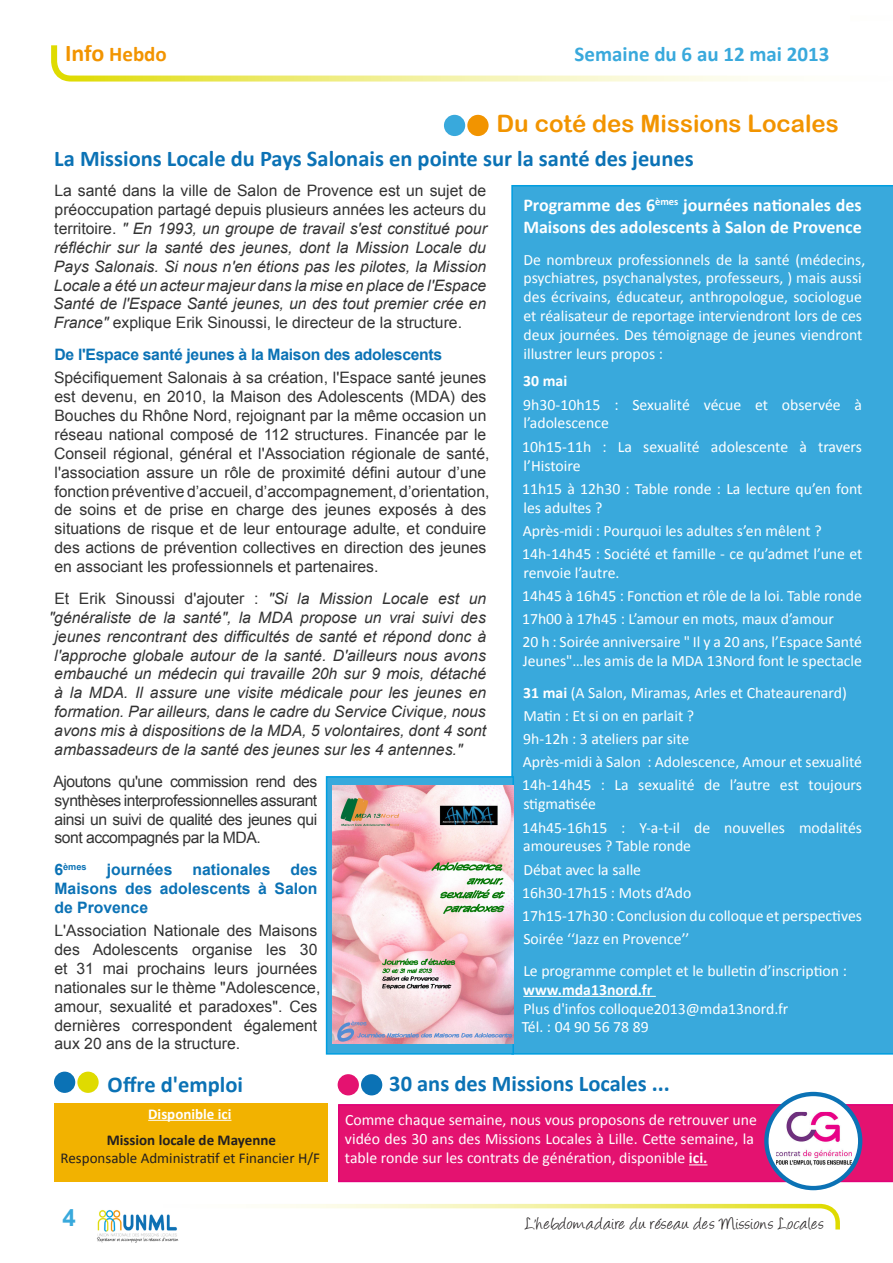
<style>
.page{position:relative;width:893px;height:1263px;background:#fff}
.page>*{position:absolute;margin:0;border:0;box-sizing:border-box;transform-origin:0 0}
.t1{font:24px "Arial Rounded MT Bold";color:#f29400}
.t2{font:700 24px "Arial";color:#39a9dc}
.t3{font:700 22.5px "Calibri";color:#0b72b5}
.t4{font:700 21px "Calibri";color:#39a9dc}
.t5{font:700 21px "Calibri";color:#f29400}
.t6{font:19.5px "Angelina";letter-spacing:.045em;color:#231f20}
.t7{font:700 18px/21.6px "Calibri";color:#fff}
.t8{font:15.75px/18.9px "Calibri";color:#fff}
.t9{font:15.75px/18.9px "Arial";color:#333}
.t10{font:italic 15.75px/18.9px "Arial";color:#333;text-align:justify}
.t11{font:700 15.75px/18.9px "Arial";color:#0b72b5;text-align:justify}
.t12{font:700 15.75px "Arial";letter-spacing:-.02em;color:#0b72b5}
.t13{font:700 15.75px "Calibri";color:#fff}
.t14{font:15px "Calibri";color:#231f20}
.t15{font:700 15px "Calibri";color:#231f20}
.t16{font:700 15px "Calibri";color:#fff}
.t17{font:700 9.15px "Arial";color:#0b72b5}
.s1{font-size:24px}
.s2{font-style:normal}
.s3{font-style:italic}
.s4{font-size:15.75px}
.s5{font-weight:700}
</style>
<div class="page">
<svg style="left:51px;top:46px;width:729px;height:36px"></svg>
<div style="left:113px;top:1204px;width:727px;height:47px;border:4px solid #dfdb00;border-radius:17px"></div>
<div style="left:26px;top:1229px;width:824px;height:28px;background:#fff"></div>
<img style="left:93px;top:1209px;width:86px;height:33px">
<div style="left:338px;top:1104px;width:555px;height:78px;background:#e41270"></div>
<div style="left:468px;top:116px;width:20px;height:19px;background:#f29400;border-radius:50%"></div>
<div style="left:467px;top:115px;width:22px;height:21px;border:2px solid #f29400;border-radius:50%"></div>
<div style="left:445px;top:116px;width:19px;height:19px;background:#39a9dc;border-radius:50%"></div>
<div style="left:444px;top:115px;width:21px;height:21px;border:2px solid #39a9dc;border-radius:50%"></div>
<div style="left:362px;top:1075px;width:19px;height:19px;background:#0b72b5;border-radius:50%"></div>
<div style="left:361px;top:1074px;width:21px;height:21px;border:2px solid #0b72b5;border-radius:50%"></div>
<div style="left:338px;top:1075px;width:20px;height:19px;background:#e41270;border-radius:50%"></div>
<div style="left:338px;top:1074px;width:21px;height:21px;border:2px solid #e41270;border-radius:50%"></div>
<svg style="left:766px;top:1094px;width:94px;height:94px"></svg>
<img style="left:776px;top:1112px;width:76px;height:54px">
<div style="left:764px;top:1092px;width:98px;height:98px;border:4px solid #0b72b5;border-radius:50%"></div>
<div style="left:511px;top:185px;width:382px;height:869px;background:#39a9dc"></div>
<hr style="left:523px;top:996px;width:133px;height:1px;background:#fff">
<div style="left:54px;top:1104px;width:273px;height:78px;background:#f2b200"></div>
<hr style="left:148px;top:1120px;width:83px;height:1px;background:#fff">
<div style="left:78px;top:1072px;width:20px;height:20px;background:#dfdb00;border-radius:50%"></div>
<div style="left:77px;top:1071px;width:22px;height:22px;border:2px solid #dfdb00;border-radius:50%"></div>
<div style="left:55px;top:1072px;width:19px;height:20px;background:#0b72b5;border-radius:50%"></div>
<div style="left:54px;top:1071px;width:21px;height:22px;border:2px solid #0b72b5;border-radius:50%"></div>
<div style="left:326px;top:776px;width:188px;height:278px;background:#39a9dc;border:2px solid #009ee0"></div>
<img style="left:333px;top:786px;width:180px;height:258px">
<p class="t5" style="left:65px;top:41px;width:103px"><span class="s1">Info</span> Hebdo</p>
<p class="t4" style="left:575px;top:41px;width:256px">Semaine du 6 au 12 mai 2013</p>
<p class="t1" style="left:496px;top:110px;width:344px">Du coté des Missions Locales</p>
<p class="t3" style="left:54px;top:144px;width:641px">La Missions Locale du Pays Salonais en pointe sur la santé des jeunes</p>
<p class="t10" style="left:53px;top:181px;width:435px"><span class="s2">La santé dans la ville de Salon de Provence est un sujet de préoccupation partagé depuis plusieurs années les acteurs du territoire.</span> " En 1993, un groupe de travail s'est constitué pour réfléchir sur la santé des jeunes, dont la Mission Locale du Pays Salonais. Si nous n'en étions pas les pilotes, la Mission Locale a été un acteur majeur dans la mise en place de l'Espace Santé de l'Espace Santé jeunes, un des tout premier crée en France" <span class="s2">explique Erik Sinoussi, le directeur de la structure.</span></p>
<p class="t12" style="left:54px;top:344px;width:389px">De l'Espace santé jeunes à la Maison des adolescents</p>
<p class="t9" style="left:54px;top:368px;width:437px">Spécifiquement Salonais à sa création, l'Espace santé jeunes est devenu, en 2010, la Maison des Adolescents (MDA) des Bouches du Rhône Nord, rejoignant par la même occasion un réseau national composé de 112 structures. Financée par le Conseil régional, général et l'Association régionale de santé, l'association assure un rôle de proximité défini autour d’une fonction préventive d’accueil, d’accompagnement, d’orientation, de soins et de prise en charge des jeunes exposés à des situations de risque et de leur entourage adulte, et conduire des actions de prévention collectives en direction des jeunes en associant les professionnels et partenaires.</p>
<p class="t9" style="left:54px;top:589px;width:433px">Et Erik Sinoussi d'ajouter : <span class="s3">"Si la Mission Locale est un</span></p>
<p class="t10" style="left:49px;top:608px;width:439px">"généraliste de la santé", la MDA propose un vrai suivi des</p>
<p class="t10" style="left:54px;top:627px;width:433px">jeunes rencontrant des difficultés de santé et répond donc à</p>
<p class="t10" style="left:54px;top:646px;width:433px">l'approche globale autour de la santé. D'ailleurs nous avons</p>
<p class="t10" style="left:54px;top:665px;width:433px">embauché un médecin qui travaille 20h sur 9 mois, détaché</p>
<p class="t10" style="left:54px;top:684px;width:433px">à la MDA. Il assure une visite médicale pour les jeunes en</p>
<p class="t10" style="left:54px;top:702px;width:433px">formation. Par ailleurs, dans le cadre du Service Civique, nous</p>
<p class="t10" style="left:54px;top:721px;width:434px">avons mis à dispositions de la MDA, 5 volontaires, dont 4 sont</p>
<p class="t10" style="left:54px;top:740px;width:410px">ambassadeurs de la santé des jeunes sur les 4 antennes."</p>
<p class="t9" style="left:54px;top:772px;width:265px;text-align:justify">Ajoutons qu'une commission rend des synthèses interprofessionnelles assurant ainsi un suivi de qualité des jeunes qui sont accompagnés par la MDA.</p>
<p class="t17" style="left:54px;top:860px;width:34px"><span class="s4">6</span>èmes</p>
<p class="t11" style="left:107px;top:860px;width:67px">journées</p>
<p class="t11" style="left:193px;top:860px;width:79px">nationales</p>
<p class="t11" style="left:54px;top:860px;width:265px;text-indent:236px">des Maisons des adolescents à Salon de Provence</p>
<p class="t9" style="left:54px;top:921px;width:267px">L'Association Nationale des Maisons des Adolescents organise les 30 et 31 mai prochains leurs journées nationales sur le thème "Adolescence, amour, sexualité et paradoxes". Ces dernières correspondent également aux 20 ans de la structure.</p>
<p class="t7" style="left:523px;top:194px;width:340px">Programme des 6<sup>èmes</sup> journées nationales des<br>Maisons des adolescents à Salon de Provence</p>
<p class="t8" style="left:523px;top:250px;width:343px">De nombreux professionnels de la santé (médecins, psychiatres, psychanalystes, professeurs, ) mais aussi des écrivains, éducateur, anthropologue, sociologue et réalisateur de reportage interviendront lors de ces deux journées. Des témoignage de jeunes viendront illustrer leurs propos :</p>
<p class="t13" style="left:523px;top:371px;width:45px">30 mai</p>
<p class="t8" style="left:523px;top:395px;width:340px">9h30-10h15 : Sexualité vécue et observée à l’adolescence</p>
<p class="t8" style="left:522px;top:437px;width:341px">10h15-11h : La sexualité adolescente à travers l’Histoire</p>
<p class="t8" style="left:522px;top:479px;width:342px">11h15 à 12h30 : Table ronde : La lecture qu’en font les adultes ?</p>
<p class="t8" style="left:523px;top:521px;width:300px">Après-midi : Pourquoi les adultes s’en mêlent ?</p>
<p class="t8" style="left:522px;top:544px;width:342px">14h-14h45 : Société et famille - ce qu’admet l’une et renvoie l’autre.</p>
<p class="t8" style="left:522px;top:586px;width:341px">14h45 à 16h45 : Fonction et rôle de la loi. Table ronde</p>
<p class="t8" style="left:522px;top:609px;width:313px">17h00 à 17h45 : L’amour en mots, maux d’amour</p>
<p class="t8" style="left:522px;top:633px;width:341px">20 h : Soirée anniversaire " Il y a 20 ans, l’Espace Santé<br>Jeunes"…les amis de la MDA 13Nord font le spectacle</p>
<p class="t8" style="left:523px;top:683px;width:325px"><span class="s5">31 mai</span> (A Salon, Miramas, Arles et Chateaurenard)</p>
<p class="t8" style="left:523px;top:706px;width:172px">Matin : Et si on en parlait ?</p>
<p class="t8" style="left:523px;top:729px;width:168px">9h-12h : 3 ateliers par site</p>
<p class="t8" style="left:523px;top:753px;width:341px">Après-midi à Salon : Adolescence, Amour et sexualité</p>
<p class="t8" style="left:522px;top:776px;width:341px">14h-14h45 : La sexualité de l’autre est toujours stigmatisée</p>
<p class="t8" style="left:522px;top:818px;width:341px">14h45-16h15 : Y-a-t-il de nouvelles modalités amoureuses ? Table ronde</p>
<p class="t8" style="left:523px;top:860px;width:119px">Débat avec la salle</p>
<p class="t8" style="left:522px;top:883px;width:171px">16h30-17h15 : Mots d’Ado</p>
<p class="t8" style="left:522px;top:906px;width:341px">17h15-17h30 : Conclusion du colloque et perspectives</p>
<p class="t8" style="left:523px;top:929px;width:168px">Soirée ‘‘Jazz en Provence’’</p>
<p class="t8" style="left:523px;top:961px;width:325px">Le programme complet et le bulletin d’inscription :</p>
<p class="t13" style="left:523px;top:979px;width:130px">www.mda13nord.fr</p>
<p class="t8" style="left:523px;top:999px;width:267px">Plus d'infos colloque2013@mda13nord.fr</p>
<p class="t8" style="left:522px;top:1018px;width:129px">Tél. : 04 90 56 78 89</p>
<p class="t3" style="left:107px;top:1070px;width:137px">Offre d'emploi</p>
<p class="t16" style="left:148px;top:1104px;width:85px">Disponible ici</p>
<p class="t15" style="left:107px;top:1130px;width:171px">Mission locale de Mayenne</p>
<p class="t14" style="left:61px;top:1149px;width:261px">Responsable Administratif et Financier H/F</p>
<p class="t3" style="left:389px;top:1070px;width:282px">30 ans des Missions Locales ...</p>
<p class="t8" style="left:345px;top:1111px;width:413px">Comme chaque semaine, nous vous proposons de retrouver une vidéo des 30 ans des Missions Locales à Lille. Cette semaine, la table ronde sur les contrats de génération, disponible <span class="s5">ici.</span></p>
<p class="t2" style="left:63px;top:1202px;width:15px">4</p>
<p class="t6" style="left:525px;top:1215px;width:300px">L'hebdomadaire du réseau des Missions Locales</p>
</div>
